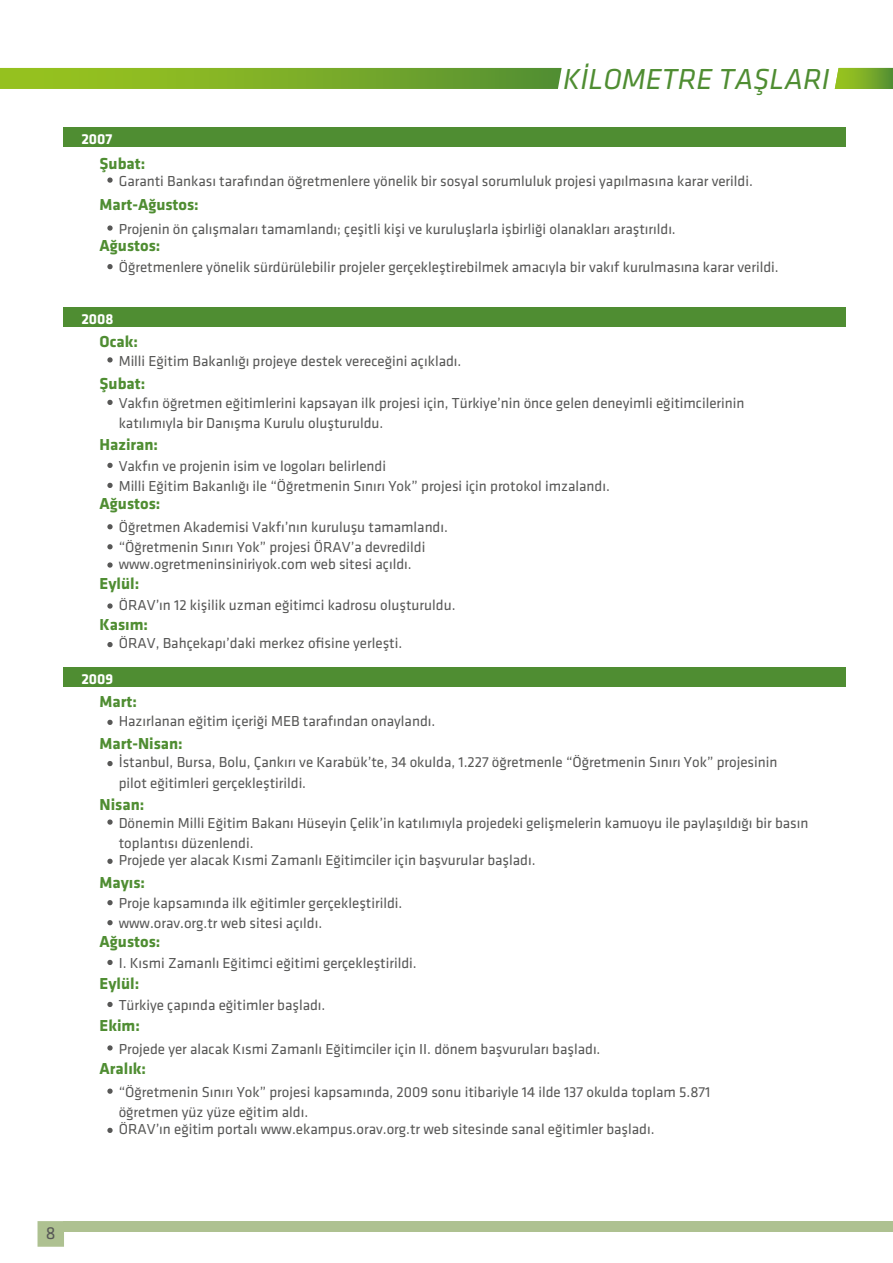
<style>
.page{position:relative;width:893px;height:1263px;background:#fff}
.page>*{position:absolute;margin:0;border:0;box-sizing:border-box;transform-origin:0 0}
.t1{font:italic 30px "Klavika";color:#4f8d32}
.t2{font:18px "Klavika Regular TT";color:#575756}
.t3{font:700 16.5px "Klavika Bold TT";color:#4f8d32}
.t4{font:15px/20.4px "Klavika Regular TT";color:#575756}
.t5{font:700 15px "Klavika Bold TT";color:#fff}
</style>
<div class="page">
<svg style="left:38px;top:1221px;width:26px;height:26px"></svg>
<div style="left:64px;top:1221px;width:829px;height:10px;background:#aec191"></div>
<svg style="left:0;top:68px;width:562px;height:21px;background:#7cad28"></svg>
<svg style="left:835px;top:68px;width:58px;height:21px"></svg>
<div style="left:63px;top:128px;width:783px;height:19px;background:#4f8d32"></div>
<div style="left:63px;top:308px;width:783px;height:19px;background:#4f8d32"></div>
<div style="left:63px;top:668px;width:783px;height:19px;background:#4f8d32"></div>
<svg style="left:107px;top:177px;width:6px;height:6px"></svg>
<svg style="left:107px;top:225px;width:6px;height:6px"></svg>
<svg style="left:107px;top:264px;width:6px;height:5px"></svg>
<svg style="left:107px;top:357px;width:6px;height:5px"></svg>
<svg style="left:107px;top:400px;width:6px;height:5px"></svg>
<svg style="left:107px;top:819px;width:6px;height:6px"></svg>
<svg style="left:107px;top:463px;width:6px;height:5px"></svg>
<svg style="left:107px;top:483px;width:6px;height:5px"></svg>
<svg style="left:107px;top:900px;width:6px;height:5px"></svg>
<svg style="left:107px;top:920px;width:6px;height:5px"></svg>
<svg style="left:107px;top:960px;width:6px;height:5px"></svg>
<svg style="left:107px;top:1002px;width:6px;height:5px"></svg>
<svg style="left:107px;top:1045px;width:6px;height:5px"></svg>
<svg style="left:107px;top:524px;width:6px;height:5px"></svg>
<svg style="left:107px;top:544px;width:6px;height:5px"></svg>
<svg style="left:107px;top:562px;width:6px;height:6px"></svg>
<svg style="left:107px;top:603px;width:6px;height:6px"></svg>
<svg style="left:107px;top:642px;width:6px;height:5px"></svg>
<svg style="left:107px;top:720px;width:6px;height:5px"></svg>
<svg style="left:107px;top:859px;width:6px;height:5px"></svg>
<svg style="left:107px;top:1088px;width:6px;height:6px"></svg>
<svg style="left:107px;top:1128px;width:6px;height:5px"></svg>
<svg style="left:107px;top:761px;width:6px;height:5px"></svg>
<p class="t5" style="left:81px;top:130px;width:32px">2007</p>
<p class="t3" style="left:100px;top:154px;width:47px">Şubat:</p>
<h1 class="t1" style="left:563px;top:63px;width:268px">KİLOMETRE TAŞLARI</h1>
<p class="t4" style="left:119px;top:171px;width:636px">Garanti Bankası tarafından öğretmenlere yönelik bir sosyal sorumluluk projesi yapılmasına karar verildi.</p>
<p class="t4" style="left:119px;top:219px;width:559px">Projenin ön çalışmaları tamamlandı; çeşitli kişi ve kuruluşlarla işbirliği olanakları araştırıldı.</p>
<p class="t4" style="left:119px;top:257px;width:661px">Öğretmenlere yönelik sürdürülebilir projeler gerçekleştirebilmek amacıyla bir vakıf kurulmasına karar verildi.</p>
<p class="t3" style="left:100px;top:195px;width:101px">Mart-Ağustos:</p>
<p class="t3" style="left:100px;top:236px;width:62px">Ağustos:</p>
<p class="t5" style="left:81px;top:310px;width:34px">2008</p>
<p class="t3" style="left:100px;top:333px;width:40px">Ocak:</p>
<p class="t4" style="left:119px;top:350px;width:344px">Milli Eğitim Bakanlığı projeye destek vereceğini açıkladı.</p>
<p class="t4" style="left:119px;top:393px;width:627px">Vakfın öğretmen eğitimlerini kapsayan ilk projesi için, Türkiye’nin önce gelen deneyimli eğitimcilerinin katılımıyla bir Danışma Kurulu oluşturuldu.</p>
<p class="t3" style="left:100px;top:374px;width:47px">Şubat:</p>
<p class="t3" style="left:100px;top:435px;width:60px">Haziran:</p>
<p class="t4" style="left:119px;top:456px;width:493px;line-height:20px">Vakfın ve projenin isim ve logoları belirlendi<br>Milli Eğitim Bakanlığı ile “Öğretmenin Sınırı Yok” projesi için protokol imzalandı.</p>
<p class="t3" style="left:100px;top:495px;width:62px">Ağustos:</p>
<p class="t4" style="left:119px;top:518px;width:331px;line-height:20px">Öğretmen Akademisi Vakfı’nın kuruluşu tamamlandı. “Öğretmenin Sınırı Yok” projesi ÖRAV’a devredildi</p>
<p class="t4" style="left:119px;top:554px;width:295px">www.ogretmeninsiniriyok.com web sitesi açıldı.</p>
<p class="t4" style="left:119px;top:595px;width:338px">ÖRAV’ın 12 kişilik uzman eğitimci kadrosu oluşturuldu.</p>
<p class="t4" style="left:119px;top:633px;width:285px">ÖRAV, Bahçekapı’daki merkez ofisine yerleşti.</p>
<p class="t3" style="left:100px;top:574px;width:41px">Eylül:</p>
<p class="t3" style="left:100px;top:615px;width:50px">Kasım:</p>
<p class="t5" style="left:81px;top:670px;width:33px">2009</p>
<p class="t3" style="left:100px;top:693px;width:39px">Mart:</p>
<p class="t3" style="left:100px;top:735px;width:85px">Mart-Nisan:</p>
<p class="t4" style="left:119px;top:711px;width:318px">Hazırlanan eğitim içeriği MEB tarafından onaylandı.</p>
<p class="t4" style="left:119px;top:752px;width:660px">İstanbul, Bursa, Bolu, Çankırı ve Karabük’te, 34 okulda, 1.227 öğretmenle “Öğretmenin Sınırı Yok” projesinin pilot eğitimleri gerçekleştirildi.</p>
<p class="t3" style="left:100px;top:795px;width:46px">Nisan:</p>
<p class="t4" style="left:119px;top:813px;width:691px">Dönemin Milli Eğitim Bakanı Hüseyin Çelik’in katılımıyla projedeki gelişmelerin kamuoyu ile paylaşıldığı bir basın toplantısı düzenlendi.</p>
<p class="t4" style="left:119px;top:850px;width:418px">Projede yer alacak Kısmi Zamanlı Eğitimciler için başvurular başladı.</p>
<p class="t3" style="left:100px;top:873px;width:47px">Mayıs:</p>
<p class="t4" style="left:119px;top:893px;width:285px">Proje kapsamında ilk eğitimler gerçekleştirildi.</p>
<p class="t4" style="left:119px;top:913px;width:205px">www.orav.org.tr web sitesi açıldı.</p>
<p class="t3" style="left:100px;top:933px;width:62px">Ağustos:</p>
<p class="t3" style="left:100px;top:975px;width:41px">Eylül:</p>
<p class="t3" style="left:100px;top:1017px;width:42px">Ekim:</p>
<p class="t3" style="left:100px;top:1059px;width:48px">Aralık:</p>
<p class="t4" style="left:119px;top:953px;width:300px">I. Kısmi Zamanlı Eğitimci eğitimi gerçekleştirildi.</p>
<p class="t4" style="left:119px;top:995px;width:208px">Türkiye çapında eğitimler başladı.</p>
<p class="t4" style="left:119px;top:1038px;width:483px">Projede yer alacak Kısmi Zamanlı Eğitimciler için II. dönem başvuruları başladı.</p>
<p class="t4" style="left:119px;top:1082px;width:593px">“Öğretmenin Sınırı Yok” projesi kapsamında, 2009 sonu itibariyle 14 ilde 137 okulda toplam 5.871 öğretmen yüz yüze eğitim aldı.</p>
<p class="t4" style="left:119px;top:1119px;width:537px">ÖRAV’ın eğitim portalı www.ekampus.orav.org.tr web sitesinde sanal eğitimler başladı.</p>
<p class="t2" style="left:46px;top:1224px;width:11px">8</p>
</div>
